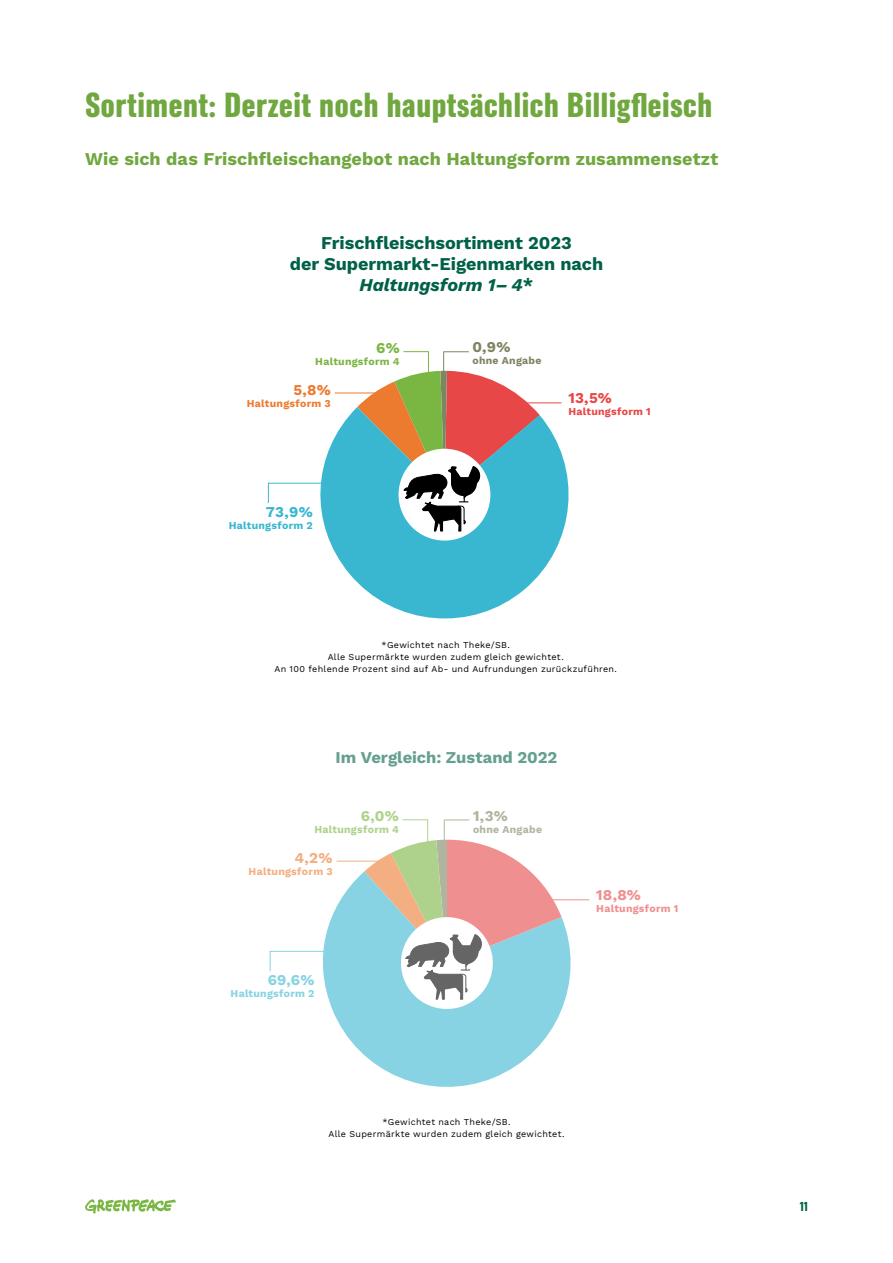
<style>
.page{position:relative;width:893px;height:1263px;background:#fff}
.page>*{position:absolute;margin:0;border:0;box-sizing:border-box;transform-origin:0 0}
.t1{font:30px "Zodiac Sans";color:#70a73f}
.t2{font:18px/21px "Work Sans";color:#006148;text-align:center}
.t3{font:18px "Work Sans";letter-spacing:.005em;color:#70a73f}
.t4{font:16.5px "Work Sans";color:#006148}
.t5{font:15px "Work Sans";color:#39b7d1}
.t6{font:15px "Work Sans";color:#e74746}
.t7{font:15px "Work Sans";color:#7d8663}
.t8{font:15px "Work Sans";color:#ec7b30}
.t9{font:15px "Work Sans";color:#7ab642}
.t10{font:11.25px "Zodiac Sans";color:#006148}
.t11{font:10.5px "Work Sans";letter-spacing:.025em;color:#39b7d1}
.t12{font:10.5px "Work Sans";letter-spacing:.03em;color:#ec7b30}
.t13{font:10.5px "Work Sans";letter-spacing:.025em;color:#e74746}
.t14{font:10.5px "Work Sans";letter-spacing:.03em;color:#7ab642}
.t15{font:10.5px "Work Sans";letter-spacing:.025em;color:#7d8663}
.t16{font:9px/12px "Work Sans";letter-spacing:.035em;color:#000;text-align:center}
.s1{font-style:italic}
</style>
<div class="page">
<svg style="left:320px;top:407px;width:249px;height:212px;fill:#39b7d1"></svg>
<div style="left:399px;top:449px;width:91px;height:92px;background:#fff;border-radius:50%"></div>
<svg style="left:268px;top:482px;width:55px;height:22px"></svg>
<hr style="left:335px;top:393px;width:52px;height:1px;background:#ec7b30">
<hr style="left:523px;top:402px;width:38px;height:1px;background:#e74746">
<svg style="left:357px;top:351px;width:183px;height:181px"></svg>
<svg style="left:269px;top:819px;width:321px;height:268px"></svg>
<svg style="left:85px;top:1199px;width:91px;height:14px"></svg>
<h1 class="t1" style="left:85px;top:89px;width:629px">Sortiment: Derzeit noch hauptsächlich Billigfleisch</h1>
<h2 class="t3" style="left:85px;top:145px;width:635px">Wie sich das Frischfleischangebot nach Haltungsform zusammensetzt</h2>
<h2 class="t2" style="left:290px;top:231px;width:315px">Frischfleischsortiment 2023<br>der Supermarkt-Eigenmarken nach<br><span class="s1">Haltungsform 1– 4</span>*</h2>
<h3 class="t9" style="left:376px;top:336px;width:25px">6%</h3>
<p class="t14" style="left:315px;top:353px;width:86px">Haltungsform 4</p>
<h3 class="t7" style="left:472px;top:336px;width:39px">0,9%</h3>
<p class="t15" style="left:472px;top:353px;width:70px">ohne Angabe</p>
<h3 class="t8" style="left:293px;top:378px;width:39px">5,8%</h3>
<p class="t12" style="left:247px;top:395px;width:85px">Haltungsform 3</p>
<h3 class="t6" style="left:568px;top:387px;width:45px">13,5%</h3>
<p class="t13" style="left:568px;top:403px;width:84px">Haltungsform 1</p>
<h3 class="t5" style="left:266px;top:500px;width:48px">73,9%</h3>
<p class="t11" style="left:229px;top:517px;width:85px">Haltungsform 2</p>
<p class="t16" style="left:274px;top:639px;width:344px">*Gewichtet nach Theke/SB.<br>Alle Supermärkte wurden zudem gleich gewichtet.<br>An 100 fehlende Prozent sind auf Ab- und Aufrundungen zurückzuführen.</p>
<h3 class="t4" style="left:335px;top:745px;width:223px">Im Vergleich: Zustand 2022</h3>
<h3 class="t9" style="left:361px;top:804px;width:40px">6,0%</h3>
<p class="t14" style="left:314px;top:821px;width:86px">Haltungsform 4</p>
<h3 class="t8" style="left:294px;top:846px;width:40px">4,2%</h3>
<p class="t12" style="left:249px;top:863px;width:85px">Haltungsform 3</p>
<h3 class="t5" style="left:268px;top:968px;width:48px">69,6%</h3>
<p class="t11" style="left:231px;top:985px;width:85px">Haltungsform 2</p>
<h3 class="t7" style="left:473px;top:804px;width:36px">1,3%</h3>
<p class="t15" style="left:473px;top:821px;width:70px">ohne Angabe</p>
<h3 class="t6" style="left:596px;top:883px;width:46px">18,8%</h3>
<p class="t13" style="left:596px;top:900px;width:84px">Haltungsform 1</p>
<p class="t16" style="left:328px;top:1116px;width:238px">*Gewichtet nach Theke/SB.<br>Alle Supermärkte wurden zudem gleich gewichtet.</p>
<p class="t10" style="left:800px;top:1200px;width:10px">11</p>
</div>
